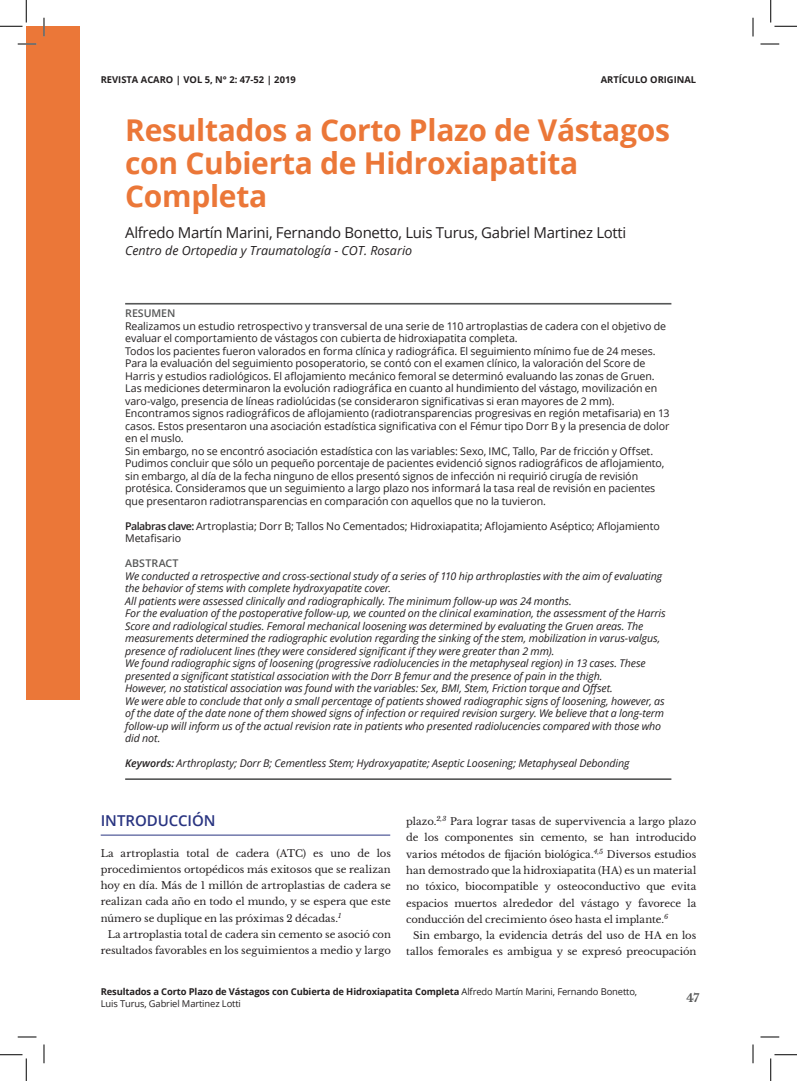
<style>
.page{position:relative;width:797px;height:1081px;background:#fff}
.page>*{position:absolute;margin:0;border:0;box-sizing:border-box;transform-origin:0 0}
.t1{font:700 30px/32.5px "Open Sans";letter-spacing:-.01em;color:#eb7738}
.t2{font:15px "Open Sans";letter-spacing:-.02em;color:#231f20}
.t3{font:600 15px "Open Sans";letter-spacing:-.005em;color:#293481}
.t4{font:italic 12.5px "Open Sans";color:#231f20}
.t5{font:700 11.25px "Libre Baskerville";color:#565757}
.t6{font:10.62px/12.5px "Open Sans";letter-spacing:-.005em;color:#231f20}
.t7{font:italic 10.62px/12.5px "Open Sans";letter-spacing:-.01em;color:#231f20}
.t8{font:600 10.62px "Open Sans";color:#565757}
.t9{font:10px/16.2px "Libre Baskerville";letter-spacing:-.005em;color:#231f20;text-align:justify}
.t10{font:700 9.38px/12.5px "Open Sans";letter-spacing:-.015em;color:#231f20}
.s1{font-weight:600}
.s2{font-weight:400}
</style>
<div class="page">
<hr style="left:125px;top:303px;width:546px;height:1px;background:#565757">
<hr style="left:125px;top:778px;width:546px;height:1px;background:#565757">
<hr style="left:101px;top:834px;width:289px;height:1px;background:#293481">
<div style="left:26px;top:26px;width:53px;height:674px;background:#eb7738"></div>
<svg style="left:18px;top:43px;width:18px;height:2px"></svg>
<svg style="left:760px;top:43px;width:19px;height:2px"></svg>
<svg style="left:18px;top:1036px;width:18px;height:1px"></svg>
<svg style="left:760px;top:1036px;width:19px;height:1px"></svg>
<svg style="left:43px;top:18px;width:2px;height:18px"></svg>
<svg style="left:43px;top:1044px;width:2px;height:18px"></svg>
<svg style="left:752px;top:18px;width:1px;height:18px"></svg>
<svg style="left:752px;top:1044px;width:1px;height:18px"></svg>
<svg style="left:0;top:0;width:27px;height:27px"></svg>
<svg style="left:0;top:1054px;width:27px;height:26px"></svg>
<svg style="left:770px;top:0;width:27px;height:27px"></svg>
<svg style="left:770px;top:1054px;width:27px;height:26px"></svg>
<p class="t10" style="left:101px;top:73px;width:196px">REVISTA ACARO | VOL 5, N° 2: 47-52 | 2019</p>
<p class="t10" style="left:600px;top:73px;width:97px">ARTÍCULO ORIGINAL</p>
<h1 class="t1" style="left:125px;top:113px;width:546px">Resultados a Corto Plazo de Vástagos con Cubierta de Hidroxiapatita<br>Completa</h1>
<h2 class="t2" style="left:125px;top:223px;width:503px">Alfredo Martín Marini, Fernando Bonetto, Luis Turus, Gabriel Martinez Lotti</h2>
<p class="t4" style="left:125px;top:241px;width:288px">Centro de Ortopedia y Traumatología - COT. Rosario</p>
<p class="t8" style="left:125px;top:306px;width:52px">RESUMEN</p>
<p class="t6" style="left:125px;top:319px;width:546px">Realizamos un estudio retrospectivo y transversal de una serie de 110 artroplastias de cadera con el objetivo de evaluar el comportamiento de vástagos con cubierta de hidroxiapatita completa.<br>Todos los pacientes fueron valorados en forma clínica y radiográfica. El seguimiento mínimo fue de 24 meses.<br>Para la evaluación del seguimiento posoperatorio, se contó con el examen clínico, la valoración del Score de Harris y estudios radiológicos. El aflojamiento mecánico femoral se determinó evaluando las zonas de Gruen.<br>Las mediciones determinaron la evolución radiográfica en cuanto al hundimiento del vástago, movilización en varo-valgo, presencia de líneas radiolúcidas (se consideraron significativas si eran mayores de 2 mm).<br>Encontramos signos radiográficos de aflojamiento (radiotransparencias progresivas en región metafisaria) en 13 casos. Estos presentaron una asociación estadística significativa con el Fémur tipo Dorr B y la presencia de dolor en el muslo.<br>Sin embargo, no se encontró asociación estadística con las variables: Sexo, IMC, Tallo, Par de fricción y Offset.<br>Pudimos concluir que sólo un pequeño porcentaje de pacientes evidenció signos radiográficos de aflojamiento, sin embargo, al día de la fecha ninguno de ellos presentó signos de infección ni requirió cirugía de revisión protésica. Consideramos que un seguimiento a largo plazo nos informará la tasa real de revisión en pacientes que presentaron radiotransparencias en comparación con aquellos que no la tuvieron.</p>
<p class="t6" style="left:125px;top:519px;width:536px"><span class="s1">Palabras clave:</span> Artroplastia; Dorr B; Tallos No Cementados; Hidroxiapatita; Aflojamiento Aséptico; Aflojamiento<br>Metafisario</p>
<p class="t8" style="left:125px;top:556px;width:55px">ABSTRACT</p>
<p class="t7" style="left:125px;top:569px;width:542px">We conducted a retrospective and cross-sectional study of a series of 110 hip arthroplasties with the aim of evaluating the behavior of stems with complete hydroxyapatite cover.<br>All patients were assessed clinically and radiographically. The minimum follow-up was 24 months.<br>For the evaluation of the postoperative follow-up, we counted on the clinical examination, the assessment of the Harris Score and radiological studies. Femoral mechanical loosening was determined by evaluating the Gruen areas. The measurements determined the radiographic evolution regarding the sinking of the stem, mobilization in varus-valgus, presence of radiolucent lines (they were considered significant if they were greater than 2 mm).<br>We found radiographic signs of loosening (progressive radiolucencies in the metaphyseal region) in 13 cases. These presented a significant statistical association with the Dorr B femur and the presence of pain in the thigh.<br>However, no statistical association was found with the variables: Sex, BMI, Stem, Friction torque and Offset.<br>We were able to conclude that only a small percentage of patients showed radiographic signs of loosening, however, as of the date of the date none of them showed signs of infection or required revision surgery. We believe that a long-term follow-up will inform us of the actual revision rate in patients who presented radiolucencies compared with those who did not.</p>
<p class="t7" style="left:125px;top:756px;width:506px"><span class="s1">Keywords:</span> Arthroplasty; Dorr B; Cementless Stem; Hydroxyapatite; Aseptic Loosening; Metaphyseal Debonding</p>
<h2 class="t3" style="left:101px;top:809px;width:116px">INTRODUCCIÓN</h2>
<p class="t9" style="left:101px;top:844px;width:292px">La artroplastia total de cadera (ATC) es uno de los procedimientos ortopédicos más exitosos que se realizan hoy en día. Más de 1 millón de artroplastias de cadera se realizan cada año en todo el mundo, y se espera que este número se duplique en las próximas 2 décadas.<sup>1</sup></p>
<p class="t9" style="left:101px;top:925px;width:292px;text-align:right">La artroplastia total de cadera sin cemento se asoció con resultados favorables en los seguimientos a medio y largo</p>
<p class="t9" style="left:406px;top:813px;width:292px">plazo.<sup>2,3</sup> Para lograr tasas de supervivencia a largo plazo de los componentes sin cemento, se han introducido varios métodos de fijación biológica.<sup>4,5</sup> Diversos estudios han demostrado que la hidroxiapatita (HA) es un material no tóxico, biocompatible y osteoconductivo que evita espacios muertos alrededor del vástago y favorece la conducción del crecimiento óseo hasta el implante.<sup>6</sup></p>
<p class="t9" style="left:406px;top:927px;width:292px;text-align:right">Sin embargo, la evidencia detrás del uso de HA en los tallos femorales es ambigua y se expresó preocupación</p>
<p class="t10" style="left:101px;top:984px;width:538px">Resultados a Corto Plazo de Vástagos con Cubierta de Hidroxiapatita Completa <span class="s2">Alfredo Martín Marini, Fernando Bonetto,<br>Luis Turus, Gabriel Martinez Lotti</span></p>
<p class="t5" style="left:686px;top:990px;width:14px">47</p>
</div>
